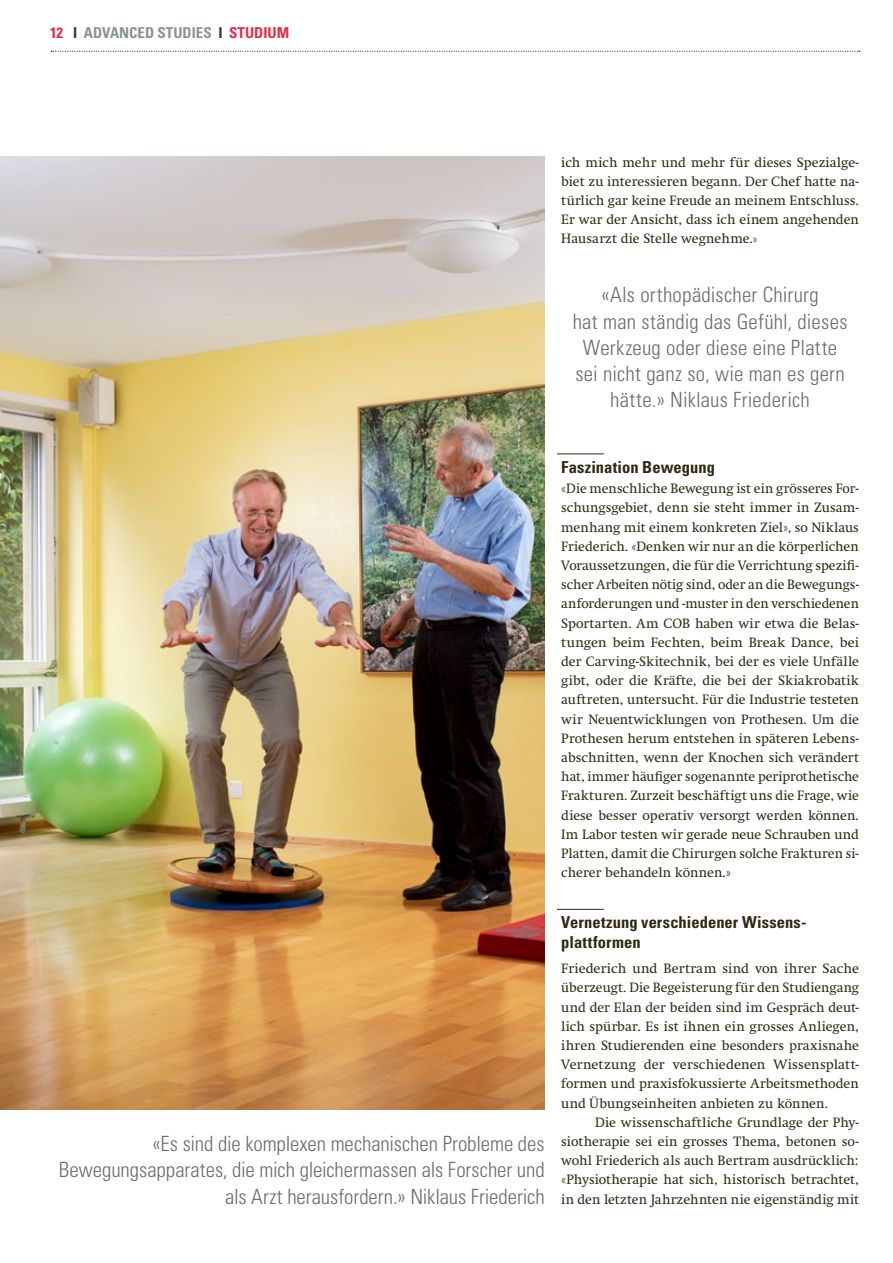
<style>
.page{position:relative;width:893px;height:1263px;background:#fff}
.page>*{position:absolute;margin:0;border:0;box-sizing:border-box;transform-origin:0 0}
.Quote_Bild_LINKS{font:300 condensed 21px/26.2px "Univers LT Std";letter-spacing:-.005em;color:#6f6c66;text-align:right}
.Quote_Lauftext_Anker{font:300 condensed 21px/26.2px "Univers LT Std";letter-spacing:.01em;color:#6f6c66;text-align:center}
.Zwischentitel_1{font:700 condensed 16.5px/19.8px "Univers LT Std";letter-spacing:.005em;color:#2f2912}
.t1{font:700 condensed 15px "Univers LT Std";color:#889496}
.Lauftext{font:13.8px/19.2px "Swift Neue LT Pro";letter-spacing:.005em;color:#2f2912;text-align:justify}
.Lauftext_Einzug{font:13.8px/19.2px "Swift Neue LT Pro";letter-spacing:.005em;color:#2f2912;text-align:justify}
.s1{color:#e52c49}
.s2{color:#343932}
.s3{font-size:12.3px}
</style>
<div class="page">
<svg style="left:51px;top:51px;width:809px;height:1px"></svg>
<hr style="left:557px;top:453px;width:47px;height:1px;background:#2f2912">
<hr style="left:557px;top:909px;width:47px;height:1px;background:#2f2912">
<img style="left:0;top:156px;width:544px;height:954px">
<p class="t1" style="left:50px;top:23px;width:241px"><span class="s1">12</span> <span class="s2">I</span> ADVANCED STUDIES <span class="s2">I</span> <span class="s1">STUDIUM</span></p>
<p class="Lauftext_Einzug" style="left:561px;top:152px;width:299px">ich mich mehr und mehr für dieses Spezialge&shy;biet zu interessieren begann. Der Chef hatte na&shy;türlich gar keine Freude an meinem Entschluss.<br>Er war der Ansicht, dass ich einem angehenden Hausarzt die Stelle wegnehme.<span class="s3">»</span></p>
<p class="Quote_Lauftext_Anker" style="left:601px;top:282px;width:219px">«Als orthopädischer Chirurg</p>
<p class="Quote_Lauftext_Anker" style="left:573px;top:308px;width:276px">hat man ständig das Gefühl, dieses<br>Werkzeug oder diese eine Platte sei nicht ganz so, wie man es gern hätte.» Niklaus Friederich</p>
<p class="Quote_Bild_LINKS" style="left:59px;top:1130px;width:487px">«Es sind die komplexen mechanischen Probleme des<br>Bewegungsapparates, die mich gleichermassen als Forscher und als Arzt herausfordern.» Niklaus Friederich</p>
<p class="Zwischentitel_1" style="left:561px;top:457px;width:155px">Faszination Bewegung</p>
<p class="Lauftext" style="left:561px;top:479px;width:299px">«Die menschliche Bewegung ist ein grösseres For&shy;schungsgebiet, denn sie steht immer in Zusam&shy;menhang mit einem konkreten Ziel», so Niklaus Friederich. «Denken wir nur an die körperlichen Voraussetzungen, die für die Verrichtung spezifi&shy;scher Arbeiten nötig sind, oder an die Bewegungs&shy;anforderungen und -muster in den verschiedenen Sportarten. Am COB haben wir etwa die Belas&shy;tungen beim Fechten, beim Break Dance, bei der Carving-Skitechnik, bei der es viele Unfälle gibt, oder die Kräfte, die bei der Skiakrobatik auftreten, untersucht. Für die Industrie testeten wir Neuentwicklungen von Prothesen. Um die Prothesen herum entstehen in späteren Lebens&shy;abschnitten, wenn der Knochen sich verändert hat, immer häufiger sogenannte periprothetische Frakturen. Zurzeit beschäftigt uns die Frage, wie diese besser operativ versorgt werden können.<br>Im Labor testen wir gerade neue Schrauben und Platten, damit die Chirurgen solche Frakturen si&shy;cherer behandeln können.»</p>
<p class="Zwischentitel_1" style="left:561px;top:913px;width:245px">Vernetzung verschiedener Wissens&shy;plattformen</p>
<p class="Lauftext" style="left:561px;top:959px;width:299px">Friederich und Bertram sind von ihrer Sache überzeugt. Die Begeisterung für den Studiengang und der Elan der beiden sind im Gespräch deut&shy;lich spürbar. Es ist ihnen ein grosses Anliegen, ihren Studierenden eine besonders praxisnahe Vernetzung der verschiedenen Wissensplatt&shy;formen und praxisfokussierte Arbeitsmethoden und Übungseinheiten anbieten zu können.</p>
<p class="Lauftext_Einzug" style="left:561px;top:1112px;width:299px;text-indent:34px">Die wissenschaftliche Grundlage der Phy&shy;siotherapie sei ein grosses Thema, betonen so&shy;wohl Friederich als auch Bertram ausdrücklich:</p>
<p class="Lauftext" style="left:561px;top:1170px;width:299px">«Physiotherapie hat sich, historisch betrachtet, in den letzten Jahrzehnten nie eigenständig mit</p>
</div>
